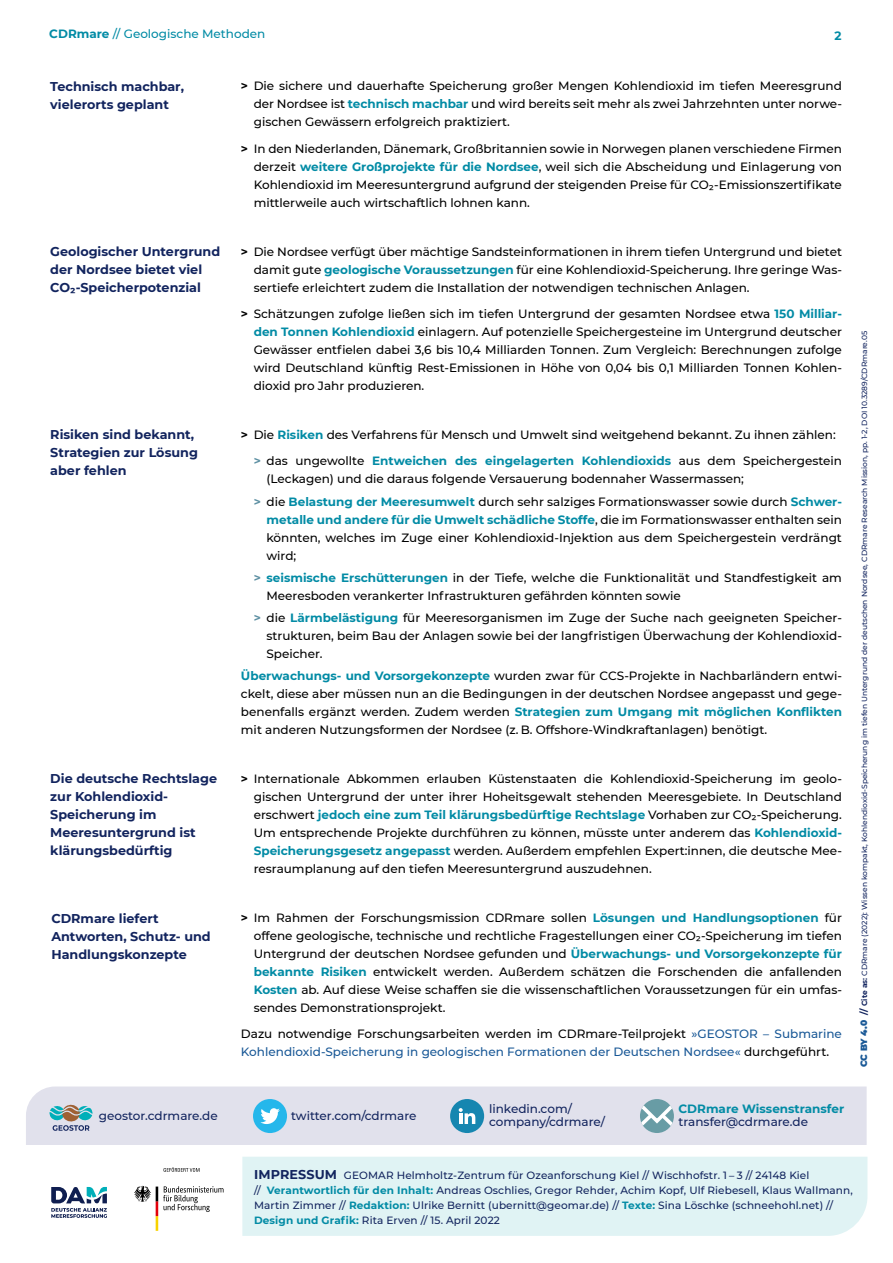
<style>
.page{position:relative;width:893px;height:1263px;background:#fff}
.page>*{position:absolute;margin:0;border:0;box-sizing:border-box;transform-origin:0 0}
.t1{font:700 12.75px/18px "Montserrat";color:#12245e}
.t2{font:500 12px/18px "Montserrat";color:#000;text-align:justify}
.t3{font:500 12px/18px "Montserrat";color:#195896}
.t4{font:500 12px/13.5px "Montserrat";color:#12245e}
.t5{font:500 12px "Montserrat";color:#028ba5}
.t6{font:700 12px "Montserrat";color:#028ba5}
.t7{font:500 10.5px/15px "Montserrat";letter-spacing:.01em;color:#12245e}
.t8{font:500 7.5px "Montserrat";color:#12245e}
.s1{font-weight:700}
.s2{font-weight:700;color:#028ba5}
.s3{font-weight:700;color:#5c8fa2}
.s4{color:#000}
.s5{font-weight:900;font-size:9px;color:#195896}
.s6{font-weight:700;font-size:9px}
.s7{font-weight:700;font-size:12.75px}
</style>
<div class="page">
<div style="left:26px;top:1086px;width:841px;height:59px;background:#e1e1ec"></div>
<div style="left:640px;top:1099px;width:34px;height:34px;background:#689ca5;border-radius:50%"></div>
<svg style="left:640px;top:1099px;width:34px;height:31px"></svg>
<div style="left:253px;top:1099px;width:34px;height:34px;background:#25b7eb;border-radius:50%"></div>
<svg style="left:260px;top:1108px;width:20px;height:16px"></svg>
<div style="left:450px;top:1099px;width:34px;height:34px;background:#1686b0;border-radius:50%"></div>
<svg style="left:459px;top:1108px;width:16px;height:16px"></svg>
<div style="left:242px;top:1157px;width:625px;height:79px;background:#e0f3f4"></div>
<svg style="left:51px;top:1187px;width:56px;height:31px"></svg>
<svg style="left:134px;top:1186px;width:90px;height:45px"></svg>
<svg style="left:164px;top:1167px;width:36px;height:5px"></svg>
<svg style="left:49px;top:1104px;width:44px;height:27px"></svg>
<p class="t5" style="left:49px;top:26px;width:218px"><span class="s1">CDRmare</span> // Geologische Methoden</p>
<p class="t6" style="left:834px;top:27px;width:9px">2</p>
<p class="t1" style="left:50px;top:77px;width:135px">Technisch machbar, vielerorts geplant</p>
<p class="t1" style="left:50px;top:242px;width:171px">Geologischer Untergrund der Nordsee bietet viel<br>CO2-Speicherpotenzial</p>
<p class="t1" style="left:50px;top:424px;width:149px">Risiken sind bekannt,<br>Strategien zur Lösung aber fehlen</p>
<p class="t1" style="left:50px;top:769px;width:168px">Die deutsche Rechtslage zur Kohlendioxid-<br>Speicherung im<br>Meeresuntergrund ist klärungsbedürftig</p>
<p class="t1" style="left:51px;top:908px;width:161px">CDRmare liefert<br>Antworten, Schutz- und<br>Handlungskonzepte</p>
<p class="t2" style="left:254px;top:77px;width:590px;text-indent:-13px"><span class="s1">&gt;</span> Die sichere und dauerhafte Speicherung großer Mengen Kohlendioxid im tiefen Meeresgrund der Nordsee ist <span class="s2">technisch machbar</span> und wird bereits seit mehr als zwei Jahrzehnten unter norwe&shy;gischen Gewässern erfolgreich praktiziert.</p>
<p class="t2" style="left:254px;top:139px;width:590px;text-indent:-13px"><span class="s1">&gt;</span> In den Niederlanden, Dänemark, Großbritannien sowie in Norwegen planen verschiedene Firmen derzeit <span class="s2">weitere Großprojekte für die Nordsee</span>, weil sich die Abscheidung und Einlagerung von Kohlendioxid im Meeresuntergrund aufgrund der steigenden Preise für CO2-Emissionszertifikate mittlerweile auch wirtschaftlich lohnen kann.</p>
<p class="t2" style="left:254px;top:242px;width:590px;text-indent:-13px"><span class="s1">&gt;</span> Die Nordsee verfügt über mächtige Sandsteinformationen in ihrem tiefen Untergrund und bietet damit gute <span class="s2">geologische Voraussetzungen</span> für eine Kohlendioxid-Speicherung. Ihre geringe Was&shy;sertiefe erleichtert zudem die Installation der notwendigen technischen Anlagen.</p>
<p class="t2" style="left:254px;top:304px;width:590px;text-indent:-13px"><span class="s1">&gt;</span> Schätzungen zufolge ließen sich im tiefen Untergrund der gesamten Nordsee etwa <span class="s2">150 Milliar&shy;den Tonnen Kohlendioxid</span> einlagern. Auf potenzielle Speichergesteine im Untergrund deutscher Gewässer entfielen dabei 3,6 bis 10,4 Milliarden Tonnen. Zum Vergleich: Berechnungen zufolge wird Deutschland künftig Rest-Emissionen in Höhe von 0,04 bis 0,1 Milliarden Tonnen Kohlen&shy;dioxid pro Jahr produzieren.</p>
<p class="t2" style="left:241px;top:425px;width:596px"><span class="s1">&gt;</span> Die <span class="s2">Risiken</span> des Verfahrens für Mensch und Umwelt sind weitgehend bekannt. Zu ihnen zählen:</p>
<p class="t2" style="left:266px;top:452px;width:577px;text-indent:-13px"><span class="s3">&gt;</span> das ungewollte <span class="s2">Entweichen des eingelagerten Kohlendioxids</span> aus dem Speichergestein (Leckagen) und die daraus folgende Versauerung bodennaher Wassermassen;</p>
<p class="t2" style="left:266px;top:492px;width:577px;text-indent:-13px"><span class="s3">&gt;</span> die <span class="s2">Belastung der Meeresumwelt</span> durch sehr salziges Formationswasser sowie durch <span class="s2">Schwer&shy;metalle und andere für die Umwelt schädliche Stoffe</span>, die im Formationswasser enthalten sein könnten, welches im Zuge einer Kohlendioxid-Injektion aus dem Speichergestein verdrängt wird;</p>
<p class="t2" style="left:266px;top:568px;width:577px;text-indent:-13px"><span class="s3">&gt;</span> <span class="s2">seismische Erschütterungen</span> in der Tiefe, welche die Funktionalität und Standfestigkeit am<br>Meeresboden verankerter Infrastrukturen gefährden könnten sowie</p>
<p class="t2" style="left:266px;top:608px;width:577px;text-indent:-13px"><span class="s3">&gt;</span> die <span class="s2">Lärmbelästigung</span> für Meeresorganismen im Zuge der Suche nach geeigneten Speicher&shy;strukturen, beim Bau der Anlagen sowie bei der langfristigen Überwachung der Kohlendioxid-Speicher.</p>
<p class="t2" style="left:241px;top:667px;width:602px"><span class="s2">Überwachungs- und Vorsorgekonzepte</span> wurden zwar für CCS-Projekte in Nachbarländern entwi&shy;ckelt, diese aber müssen nun an die Bedingungen in der deutschen Nordsee angepasst und gege&shy;benenfalls ergänzt werden. Zudem werden <span class="s2">Strategien zum Umgang mit möglichen Konflikten </span>mit anderen Nutzungsformen der Nordsee (z. B. Offshore-Windkraftanlagen) benötigt.</p>
<p class="t2" style="left:254px;top:769px;width:590px;text-indent:-13px"><span class="s1">&gt;</span> Internationale Abkommen erlauben Küstenstaaten die Kohlendioxid-Speicherung im geolo&shy;gischen Untergrund der unter ihrer Hoheitsgewalt stehenden Meeresgebiete. In Deutschland erschwert <span class="s2">jedoch eine zum Teil klärungsbedürftige Rechtslage</span> Vorhaben zur CO2-Speicherung.<br>Um entsprechende Projekte durchführen zu können, müsste unter anderem das <span class="s2">Kohlendioxid-Speicherungsgesetz angepasst</span> werden. Außerdem empfehlen Expert:innen, die deutsche Mee&shy;resraumplanung auf den tiefen Meeresuntergrund auszudehnen.</p>
<p class="t2" style="left:254px;top:908px;width:590px;text-indent:-13px"><span class="s1">&gt;</span> Im Rahmen der Forschungsmission CDRmare sollen <span class="s2">Lösungen und Handlungsoptionen</span> für offene geologische, technische und rechtliche Fragestellungen einer CO2-Speicherung im tiefen Untergrund der deutschen Nordsee gefunden und <span class="s2">Überwachungs- und Vorsorgekonzepte für bekannte Risiken</span> entwickelt werden. Außerdem schätzen die Forschenden die anfallenden <span class="s2">Kosten</span> ab. Auf diese Weise schaffen sie die wissenschaftlichen Voraussetzungen für ein umfas&shy;sendes Demonstrationsprojekt.</p>
<p class="t3" style="left:241px;top:1025px;width:602px"><span class="s4">Dazu notwendige Forschungsarbeiten werden im CDRmare-Teilprojekt</span> »GEOSTOR – Submarine<br>Kohlendioxid-Speicherung in geologischen Formationen der Deutschen Nordsee« <span class="s4">durchgeführt.</span></p>
<p class="t4" style="left:99px;top:1108px;width:120px">geostor.cdrmare.de</p>
<p class="t4" style="left:489px;top:1101px;width:118px">linkedin.com/ company/cdrmare/</p>
<p class="t4" style="left:291px;top:1108px;width:127px">twitter.com/cdrmare</p>
<p class="t6" style="left:678px;top:1100px;width:167px">CDRmare Wissenstransfer</p>
<p class="t4" style="left:678px;top:1115px;width:131px">transfer@cdrmare.de</p>
<p class="t8" style="left:859px;top:1067px;width:738px;rotate:-90deg"><span class="s5">CC BY 4.0</span> <span class="s6">//</span> <span class="s1">Cite as:</span> CDRmare (2022): Wissen kompakt, Kohlendioxid-Speicherung im tiefen Untergrund der deutschen Nordsee, CDRmare Research Mission, pp. 1-2, DOI 10.3289/CDRmare.05</p>
<p class="t7" style="left:254px;top:1167px;width:600px"><span class="s7">IMPRESSUM</span> GEOMAR Helmholtz-Zentrum für Ozeanforschung Kiel // Wischhofstr. 1 – 3 // 24148 Kiel<br>// <span class="s2">Verantwortlich für den Inhalt:</span> Andreas Oschlies, Gregor Rehder, Achim Kopf, Ulf Riebesell, Klaus Wallmann, Martin Zimmer // <span class="s2">Redaktion:</span> Ulrike Bernitt (ubernitt@geomar.de) // <span class="s2">Texte:</span> Sina Löschke (schneehohl.net) // <span class="s2">Design und Grafik:</span> Rita Erven // 15. April 2022</p>
</div>
